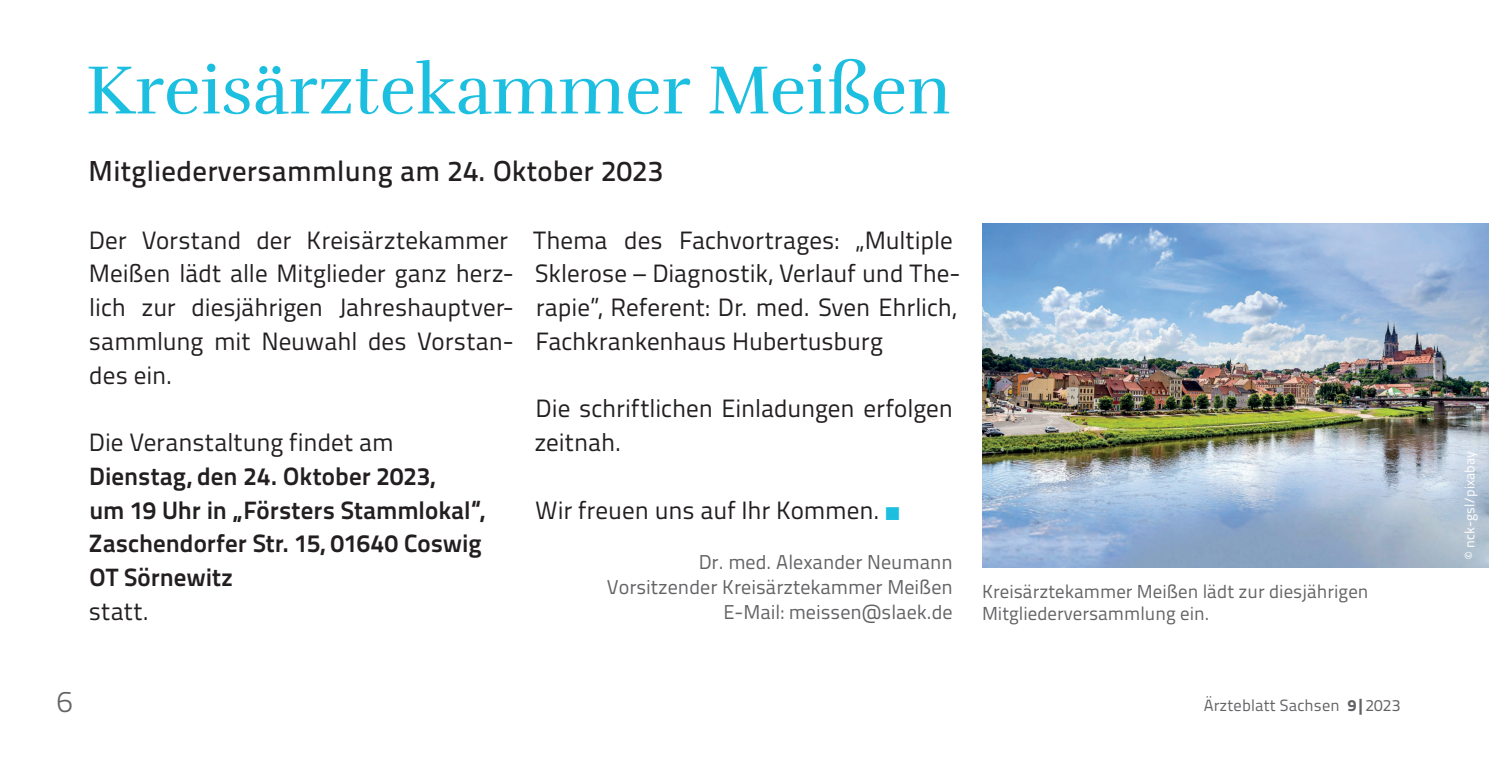
<style>
.page{position:relative;width:1489px;height:775px;background:#fff}
.page>*{position:absolute;margin:0;border:0;box-sizing:border-box;transform-origin:0 0}
.t1{font:70px "Rufina";color:#1cbfdf}
.t2{font:300 30px "Titillium Text";color:#636366}
.t3{font:500 28.75px "Titillium Text";letter-spacing:.01em;color:#231f20}
.t4{font:25px/33.8px "Titillium Text";color:#231f20}
.t5{font:700 25px/33.8px "Titillium Text";color:#231f20}
.t6{font:20px/25px "Titillium Text";color:#636366;text-align:right}
.t7{font:18.75px/22.5px "Titillium Text";color:#636366}
.t8{font:16.25px "Titillium Text";letter-spacing:.01em;color:#636366}
.t9{font:13.75px "Titillium Text";color:#fff}
.s1{font-family:"Source Sans Variable";font-size:16.25px;color:#1cbfdf}
.s2{font-weight:800}
</style>
<div class="page">
<img style="left:982px;top:224px;width:506px;height:344px">
<h1 class="t1" style="left:86px;top:48px;width:866px">Kreisärztekammer Meißen</h1>
<p class="t3" style="left:89px;top:149px;width:576px">Mitgliederversammlung am 24. Oktober 2023</p>
<p class="t4" style="left:89px;top:221px;width:426px">Der Vorstand der Kreisärztekammer<br>Meißen lädt alle Mitglieder ganz herz&shy;lich zur diesjährigen Jahreshauptver&shy;sammlung mit Neuwahl des Vorstan&shy;des ein.</p>
<p class="t4" style="left:89px;top:424px;width:306px">Die Veranstaltung findet am</p>
<p class="t5" style="left:88px;top:458px;width:397px">Dienstag, den 24. Oktober 2023,<br>um 19 Uhr in „Försters Stammlokal“,<br>Zaschendorfer Str. 15, 01640 Coswig<br>OT Sörnewitz</p>
<p class="t4" style="left:89px;top:593px;width:57px">statt.</p>
<p class="t4" style="left:533px;top:221px;width:428px">Thema des Fachvortrages: „Multiple Sklerose – Diagnostik, Verlauf und The&shy;rapie”, Referent: Dr. med. Sven Ehrlich, Fachkrankenhaus Hubertusburg</p>
<p class="t4" style="left:534px;top:390px;width:420px">Die schriftlichen Einladungen erfolgen zeitnah.</p>
<p class="t4" style="left:535px;top:491px;width:366px">Wir freuen uns auf Ihr Kommen. <span class="s1">■</span></p>
<p class="t6" style="left:607px;top:548px;width:347px">Dr. med. Alexander Neumann<br>Vorsitzender Kreisärztekammer Meißen<br>E-Mail: meissen@slaek.de</p>
<p class="t7" style="left:981px;top:579px;width:388px">Kreisärztekammer Meißen lädt zur diesjährigen<br>Mitgliederversammlung ein.</p>
<p class="t2" style="left:57px;top:679px;width:17px">6</p>
<p class="t8" style="left:1203px;top:693px;width:198px">Ärzteblatt Sachsen <span class="s2">9|</span>2023</p>
<p class="t9" style="left:1459px;top:558px;width:109px;rotate:-90deg">© nck-gsl/pixabay</p>
</div>
